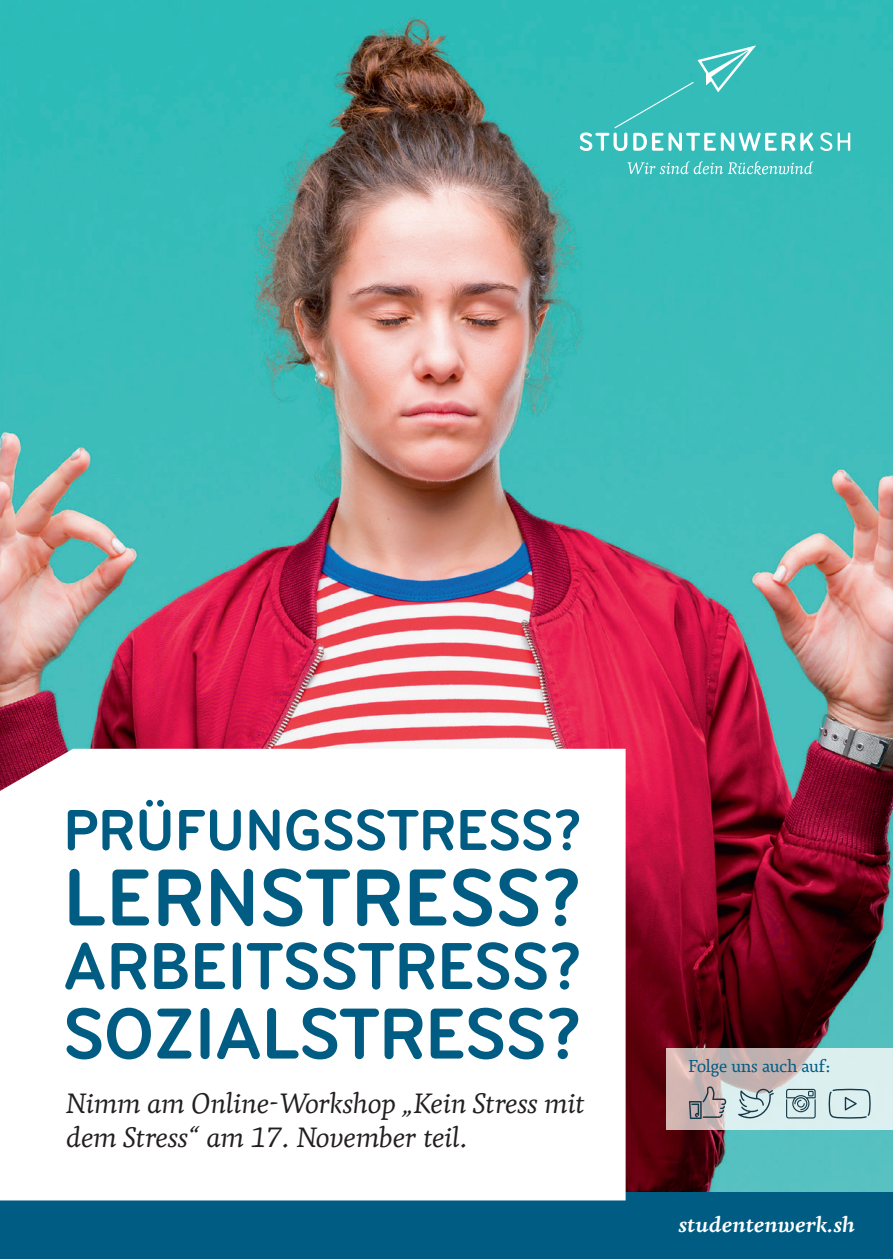
<style>
.page{position:relative;width:893px;height:1259px;background:#fff}
.page>*{position:absolute;margin:0;border:0;box-sizing:border-box;transform-origin:0 0}
.t1{font:700 condensed 84px "Bryant";letter-spacing:.01em;color:#015c83}
.t2{font:700 condensed 75px "Bryant";color:#015c83}
.t3{font:700 condensed 69px "Bryant";letter-spacing:.005em;color:#015c83}
.t4{font:700 condensed 60px "Bryant";letter-spacing:.005em;color:#015c83}
.t5{font:italic 27.6px/34.5px "Agendatype";letter-spacing:-.005em;color:#231f20}
.t6{font:italic 700 21.3px "Agendatype";letter-spacing:-.005em;color:#fff}
.t7{font:17.1px "Agendatype";letter-spacing:-.005em;color:#015c83}
</style>
<div class="page">
<img style="left:0;top:0;width:893px;height:1192px">
<div style="left:0;top:1192px;width:893px;height:67px;background:#015c83"></div>
<svg style="left:0;top:749px;width:626px;height:451px"></svg>
<svg style="left:580px;top:45px;width:233px;height:106px;background:#46c2bf"></svg>
<svg style="left:820px;top:132px;width:12px;height:19px"></svg>
<svg style="left:838px;top:133px;width:12px;height:18px"></svg>
<svg style="left:627px;top:161px;width:186px;height:14px;background:#60cac8"></svg>
<img style="left:666px;top:1048px;width:227px;height:82px">
<svg style="left:689px;top:1086px;width:37px;height:33px"></svg>
<svg style="left:738px;top:1088px;width:36px;height:30px"></svg>
<svg style="left:786px;top:1089px;width:30px;height:29px"></svg>
<svg style="left:829px;top:1088px;width:42px;height:30px"></svg>
<h3 class="t4" style="left:64px;top:793px;width:519px">PRÜFUNGSSTRESS?</h3>
<h1 class="t1" style="left:64px;top:846px;width:519px">LERNSTRESS?</h1>
<h3 class="t3" style="left:64px;top:924px;width:519px">ARBEITSSTRESS?</h3>
<h2 class="t2" style="left:64px;top:988px;width:519px">SOZIALSTRESS?</h2>
<p class="t5" style="left:66px;top:1086px;width:520px">Nimm am Online-Workshop „Kein Stress mit dem Stress“ am 17. November teil.</p>
<p class="t7" style="left:688px;top:1055px;width:144px">Folge uns auch auf:</p>
<p class="t6" style="left:678px;top:1210px;width:178px">studentenwerk.sh</p>
</div>
